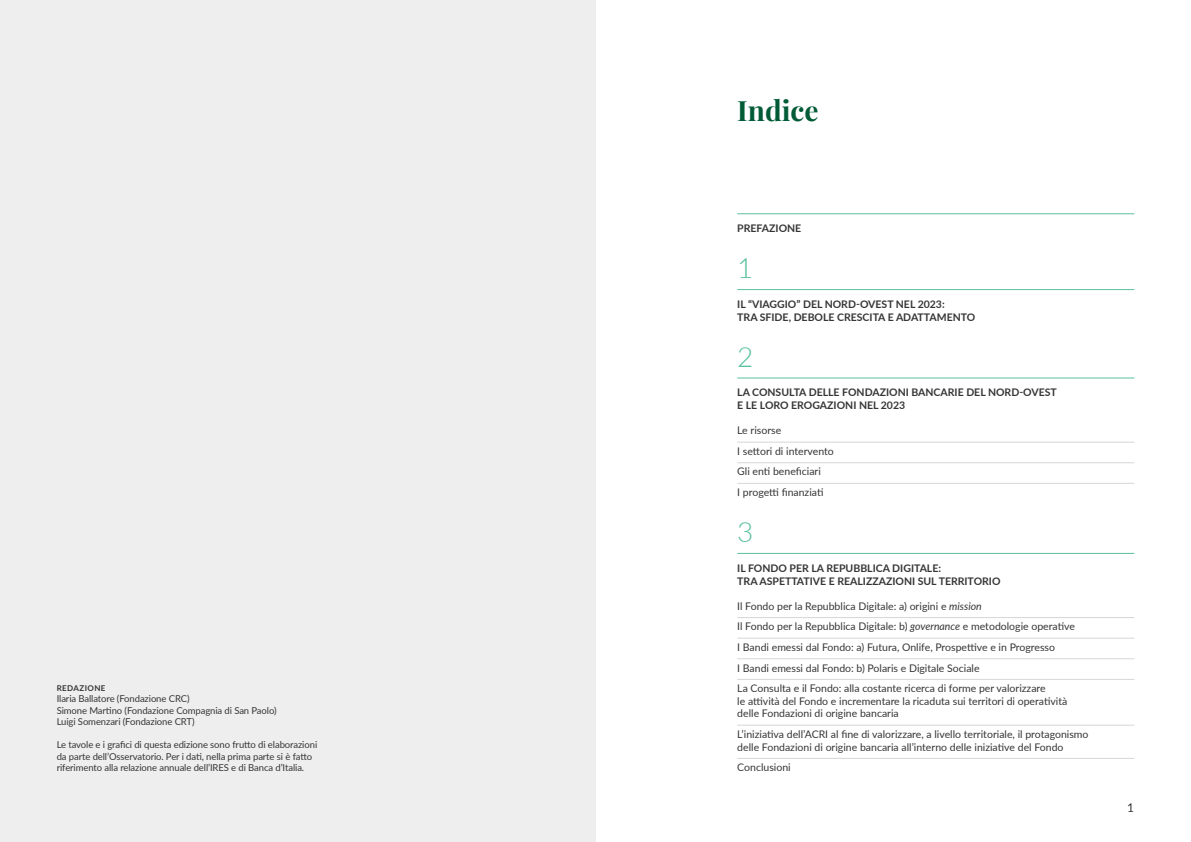
<style>
.page{position:relative;width:1191px;height:842px;background:#fff}
.page>*{position:absolute;margin:0;border:0;box-sizing:border-box;transform-origin:0 0}
.t1{font:700 28px "Playfair Display";color:#005b36}
.t2{font:300 28px "Lato";color:#5ac19e}
.t3{font:12px "Lato";color:#363536}
.t4{font:10.5px "Lato";color:#363536}
.t5{font:700 10.5px "Lato";color:#363536}
.t6{font:9.5px/11.5px "Lato";letter-spacing:-.01em;color:#363536}
.t7{font:700 8px "Lato";letter-spacing:.05em;color:#363536}
.s1{font-style:italic}
</style>
<div class="page">
<div style="left:0;top:0;width:595px;height:842px;background:#eeeeef"></div>
<hr style="left:737px;top:214px;width:397px;height:1px;background:#5ac19e">
<hr style="left:737px;top:289px;width:397px;height:1px;background:#5ac19e">
<hr style="left:737px;top:378px;width:397px;height:1px;background:#5ac19e">
<hr style="left:737px;top:442px;width:397px;height:1px;background:#d5d6d8">
<hr style="left:737px;top:463px;width:397px;height:1px;background:#d5d6d8">
<hr style="left:737px;top:483px;width:397px;height:1px;background:#d5d6d8">
<hr style="left:737px;top:553px;width:397px;height:1px;background:#5ac19e">
<hr style="left:737px;top:617px;width:397px;height:1px;background:#d5d6d8">
<hr style="left:737px;top:638px;width:397px;height:1px;background:#d5d6d8">
<hr style="left:737px;top:659px;width:397px;height:1px;background:#d5d6d8">
<hr style="left:737px;top:679px;width:397px;height:1px;background:#d5d6d8">
<hr style="left:737px;top:725px;width:397px;height:1px;background:#d5d6d8">
<hr style="left:737px;top:758px;width:397px;height:1px;background:#d5d6d8">
<p class="t7" style="left:57px;top:682px;width:50px">REDAZIONE</p>
<p class="t6" style="left:57px;top:692px;width:134px">Ilaria Ballatore (Fondazione CRC)</p>
<p class="t6" style="left:57px;top:704px;width:221px">Simone Martino (Fondazione Compagnia di San Paolo)</p>
<p class="t6" style="left:57px;top:715px;width:139px">Luigi Somenzari (Fondazione CRT)</p>
<p class="t6" style="left:57px;top:738px;width:262px">Le tavole e i grafici di questa edizione sono frutto di elaborazioni da parte dell’Osservatorio. Per i dati, nella prima parte si è fatto riferimento alla relazione annuale dell’IRES e di Banca d’Italia.</p>
<p class="t1" style="left:737px;top:88px;width:83px">Indice</p>
<p class="t5" style="left:737px;top:221px;width:65px">PREFAZIONE</p>
<p class="t2" style="left:737px;top:249px;width:18px">1</p>
<p class="t5" style="left:737px;top:296px;width:209px">IL “VIAGGIO” DEL NORD-OVEST NEL 2023:</p>
<p class="t5" style="left:737px;top:309px;width:239px">TRA SFIDE, DEBOLE CRESCITA E ADATTAMENTO</p>
<p class="t2" style="left:737px;top:337px;width:18px">2</p>
<p class="t5" style="left:737px;top:385px;width:321px">LA CONSULTA DELLE FONDAZIONI BANCARIE DEL NORD-OVEST</p>
<p class="t5" style="left:737px;top:397px;width:169px">E LE LORO EROGAZIONI NEL 2023</p>
<p class="t4" style="left:737px;top:423px;width:45px">Le risorse</p>
<p class="t4" style="left:737px;top:443px;width:98px">I settori di intervento</p>
<p class="t4" style="left:737px;top:464px;width:85px">Gli enti beneficiari</p>
<p class="t4" style="left:737px;top:485px;width:88px">I progetti finanziati</p>
<p class="t2" style="left:737px;top:513px;width:18px">3</p>
<p class="t5" style="left:737px;top:560px;width:205px">IL FONDO PER LA REPUBBLICA DIGITALE:</p>
<p class="t5" style="left:737px;top:573px;width:265px">TRA ASPETTATIVE E REALIZZAZIONI SUL TERRITORIO</p>
<p class="t4" style="left:737px;top:598px;width:246px">Il Fondo per la Repubblica Digitale: a) origini e <span class="s1">mission</span></p>
<p class="t4" style="left:737px;top:619px;width:339px">Il Fondo per la Repubblica Digitale: b) <span class="s1">governance</span> e metodologie operative</p>
<p class="t4" style="left:737px;top:639px;width:319px">I Bandi emessi dal Fondo: a) Futura, Onlife, Prospettive e in Progresso</p>
<p class="t4" style="left:737px;top:660px;width:244px">I Bandi emessi dal Fondo: b) Polaris e Digitale Sociale</p>
<p class="t4" style="left:737px;top:681px;width:310px">La Consulta e il Fondo: alla costante ricerca di forme per valorizzare</p>
<p class="t4" style="left:737px;top:693px;width:332px">le attività del Fondo e incrementare la ricaduta sui territori di operatività</p>
<p class="t4" style="left:737px;top:706px;width:163px">delle Fondazioni di origine bancaria</p>
<p class="t4" style="left:737px;top:726px;width:353px">L’iniziativa dell’ACRI al fine di valorizzare, a livello territoriale, il protagonismo</p>
<p class="t4" style="left:737px;top:739px;width:328px">delle Fondazioni di origine bancaria all’interno delle iniziative del Fondo</p>
<p class="t4" style="left:737px;top:760px;width:55px">Conclusioni</p>
<p class="t3" style="left:1127px;top:798px;width:8px">1</p>
</div>
